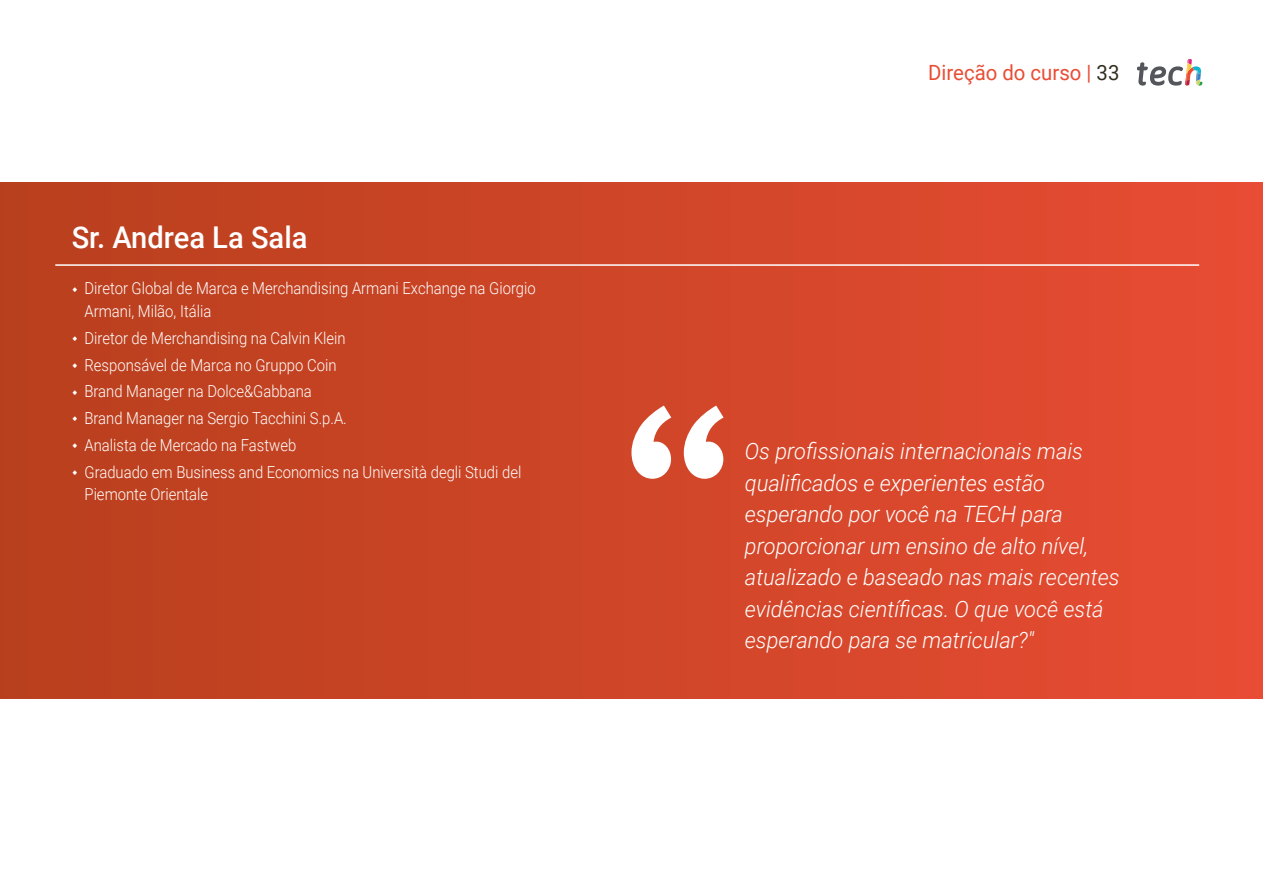
<style>
.page{position:relative;width:1263px;height:893px;background:#fff}
.page>*{position:absolute;margin:0;border:0;box-sizing:border-box;transform-origin:0 0}
.t1{font:500 30px "Roboto";color:#fff}
.t2{font:italic 300 22.5px/31.5px "Roboto";color:#fff}
.t3{font:21px "Roboto";color:#e94d35}
.t4{font:300 16.5px/26.7px "Roboto";color:#fff;scale:.9 1}
.s1{color:#312e20}
</style>
<div class="page">
<svg style="left:1137px;top:59px;width:65px;height:27px"></svg>
<div style="left:0;top:182px;width:1263px;height:516px;background:linear-gradient(to right,#b83f1d,#e84c33)"></div>
<hr style="left:55px;top:264px;width:1144px;height:2px;background:#fff">
<svg style="left:631px;top:406px;width:93px;height:73px"></svg>
<svg style="left:73px;top:287px;width:4px;height:5px"></svg>
<svg style="left:73px;top:336px;width:4px;height:5px"></svg>
<svg style="left:73px;top:363px;width:4px;height:5px"></svg>
<svg style="left:73px;top:390px;width:4px;height:5px"></svg>
<svg style="left:73px;top:416px;width:4px;height:5px"></svg>
<svg style="left:73px;top:443px;width:4px;height:5px"></svg>
<svg style="left:73px;top:470px;width:4px;height:5px"></svg>
<h1 class="t1" style="left:72px;top:216px;width:237px">Sr. Andrea La Sala</h1>
<p class="t4" style="left:85px;top:277px;width:503px;line-height:22.5px">Diretor Global de Marca e Merchandising Armani Exchange na Giorgio<br>Armani, Milão, Itália</p>
<p class="t4" style="left:85px;top:324px;width:487px">Diretor de Merchandising na Calvin Klein<br>Responsável de Marca no Gruppo Coin<br>Brand Manager na Dolce&amp;Gabbana<br>Brand Manager na Sergio Tacchini S.p.A.<br>Analista de Mercado na Fastweb<br>Graduado em Business and Economics na Università degli Studi del</p>
<p class="t4" style="left:85px;top:480px;width:139px">Piemonte Orientale</p>
<p class="t3" style="left:928px;top:57px;width:193px">Direção do curso | <span class="s1">33</span></p>
<p class="t2" style="left:745px;top:434px;width:376px">Os profissionais internacionais mais qualificados e experientes estão esperando por você na TECH para proporcionar um ensino de alto nível, atualizado e baseado nas mais recentes evidências científicas. O que você está esperando para se matricular?"</p>
</div>
